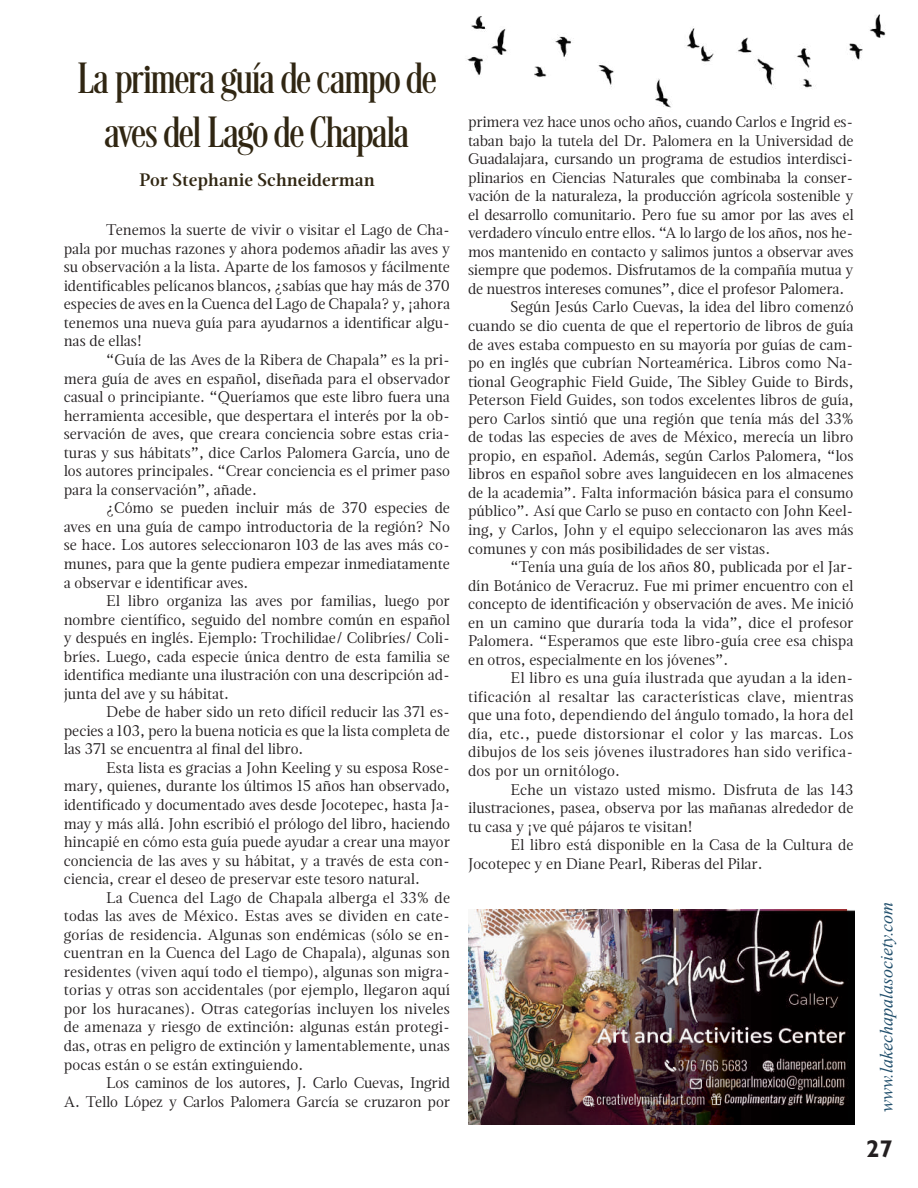
<style>
.page{position:relative;width:918px;height:1188px;background:#fff}
.page>*{position:absolute;margin:0;border:0;box-sizing:border-box;transform-origin:0 0}
.t1{font:45px/54px "Desire Pro";color:#302612;text-align:center}
.t2{font:700 24px "Gill Sans";color:#231f20}
.t3{font:italic 18px "Times New Roman";color:#214f6c}
.t4{font:600 18px "Magneta";color:#302612}
.t5{font:15.45px/18.6px "Magneta";color:#231f20;text-align:justify}
.t6{font:15.45px "Magneta";letter-spacing:.02em;color:#231f20}
</style>
<div class="page">
<img style="left:467px;top:14px;width:419px;height:94px">
<img style="left:468px;top:910px;width:386px;height:214px">
<h1 class="t1" style="left:78px;top:50px;width:360px">La primera guía de campo de aves del Lago de Chapala</h1>
<p class="t4" style="left:139px;top:167px;width:237px">Por Stephanie Schneiderman</p>
<p class="t5" style="left:64px;top:220px;width:388px;text-indent:43px">Tenemos la suerte de vivir o visitar el Lago de Cha&shy;pala por muchas razones y ahora podemos añadir las aves y su observación a la lista. Aparte de los famosos y fácilmente identificables pelícanos blancos, ¿sabías que hay más de 370 especies de aves en la Cuenca del Lago de Chapala? y, ¡ahora tenemos una nueva guía para ayudarnos a identificar algu&shy;nas de ellas!</p>
<p class="t5" style="left:64px;top:350px;width:388px;text-indent:43px">“Guía de las Aves de la Ribera de Chapala” es la pri&shy;mera guía de aves en español, diseñada para el observador casual o principiante. “Queríamos que este libro fuera una herramienta accesible, que despertara el interés por la ob&shy;servación de aves, que creara conciencia sobre estas cria&shy;turas y sus hábitats”, dice Carlos Palomera García, uno de los autores principales. “Crear conciencia es el primer paso para la conservación”, añade.</p>
<p class="t5" style="left:64px;top:498px;width:388px;text-indent:43px">¿Cómo se pueden incluir más de 370 especies de aves en una guía de campo introductoria de la región? No se hace. Los autores seleccionaron 103 de las aves más co&shy;munes, para que la gente pudiera empezar inmediatamente a observar e identificar aves.</p>
<p class="t5" style="left:64px;top:591px;width:388px;text-indent:43px">El libro organiza las aves por familias, luego por nombre científico, seguido del nombre común en español y después en inglés. Ejemplo: Trochilidae/ Colibríes/ Coli&shy;bríes. Luego, cada especie única dentro de esta familia se identifica mediante una ilustración con una descripción ad&shy;junta del ave y su hábitat.</p>
<p class="t5" style="left:64px;top:702px;width:388px;text-indent:43px">Debe de haber sido un reto difícil reducir las 371 es&shy;pecies a 103, pero la buena noticia es que la lista completa de las 371 se encuentra al final del libro.</p>
<p class="t5" style="left:64px;top:758px;width:388px;text-indent:43px">Esta lista es gracias a John Keeling y su esposa Rose&shy;mary, quienes, durante los últimos 15 años han observado, identificado y documentado aves desde Jocotepec, hasta Ja&shy;may y más allá. John escribió el prólogo del libro, haciendo hincapié en cómo esta guía puede ayudar a crear una mayor conciencia de las aves y su hábitat, y a través de esta con&shy;ciencia, crear el deseo de preservar este tesoro natural.</p>
<p class="t5" style="left:64px;top:888px;width:388px;text-indent:43px">La Cuenca del Lago de Chapala alberga el 33% de todas las aves de México. Estas aves se dividen en cate&shy;gorías de residencia. Algunas son endémicas (sólo se en&shy;cuentran en la Cuenca del Lago de Chapala), algunas son residentes (viven aquí todo el tiempo), algunas son migra&shy;torias y otras son accidentales (por ejemplo, llegaron aquí por los huracanes). Otras categorías incluyen los niveles de amenaza y riesgo de extinción: algunas están protegi&shy;das, otras en peligro de extinción y lamentablemente, unas pocas están o se están extinguiendo.</p>
<p class="t5" style="left:64px;top:1073px;width:388px;text-align:right">Los caminos de los autores, J. Carlo Cuevas, Ingrid<br>A. Tello López y Carlos Palomera García se cruzaron por</p>
<p class="t5" style="left:468px;top:112px;width:387px">primera vez hace unos ocho años, cuando Carlos e Ingrid es-</p>
<p class="t5" style="left:468px;top:131px;width:387px">taban bajo la tutela del Dr. Palomera en la Universidad de</p>
<p class="t5" style="left:468px;top:149px;width:387px">Guadalajara, cursando un programa de estudios interdisci-</p>
<p class="t5" style="left:468px;top:168px;width:387px">plinarios en Ciencias Naturales que combinaba la conser-</p>
<p class="t5" style="left:468px;top:186px;width:387px">vación de la naturaleza, la producción agrícola sostenible y</p>
<p class="t5" style="left:468px;top:205px;width:387px">el desarrollo comunitario. Pero fue su amor por las aves el</p>
<p class="t5" style="left:468px;top:223px;width:387px">verdadero vínculo entre ellos. “A lo largo de los años, nos he-</p>
<p class="t5" style="left:468px;top:242px;width:387px">mos mantenido en contacto y salimos juntos a observar aves</p>
<p class="t5" style="left:468px;top:260px;width:387px">siempre que podemos. Disfrutamos de la compañía mutua y</p>
<p class="t5" style="left:468px;top:279px;width:378px">de nuestros intereses comunes”, dice el profesor Palomera.</p>
<p class="t5" style="left:511px;top:298px;width:344px">Según Jesús Carlo Cuevas, la idea del libro comenzó</p>
<p class="t5" style="left:468px;top:316px;width:387px">cuando se dio cuenta de que el repertorio de libros de guía</p>
<p class="t5" style="left:468px;top:335px;width:387px">de aves estaba compuesto en su mayoría por guías de cam-</p>
<p class="t5" style="left:468px;top:353px;width:387px">po en inglés que cubrían Norteamérica. Libros como Na-</p>
<p class="t5" style="left:468px;top:372px;width:387px">tional Geographic Field Guide, The Sibley Guide to Birds,</p>
<p class="t5" style="left:468px;top:390px;width:387px">Peterson Field Guides, son todos excelentes libros de guía,</p>
<p class="t5" style="left:468px;top:409px;width:387px">pero Carlos sintió que una región que tenía más del 33%</p>
<p class="t5" style="left:468px;top:427px;width:387px">de todas las especies de aves de México, merecía un libro</p>
<p class="t5" style="left:468px;top:446px;width:387px">propio, en español. Además, según Carlos Palomera, “los</p>
<p class="t5" style="left:468px;top:464px;width:387px">libros en español sobre aves languidecen en los almacenes</p>
<p class="t5" style="left:468px;top:483px;width:387px">de la academia”. Falta información básica para el consumo</p>
<p class="t5" style="left:468px;top:502px;width:387px">público”. Así que Carlo se puso en contacto con John Keel-</p>
<p class="t5" style="left:468px;top:520px;width:387px">ing, y Carlos, John y el equipo seleccionaron las aves más</p>
<p class="t5" style="left:468px;top:539px;width:304px">comunes y con más posibilidades de ser vistas.</p>
<p class="t5" style="left:511px;top:557px;width:344px">“Tenía una guía de los años 80, publicada por el Jar-</p>
<p class="t5" style="left:468px;top:576px;width:387px">dín Botánico de Veracruz. Fue mi primer encuentro con el</p>
<p class="t5" style="left:468px;top:594px;width:387px">concepto de identificación y observación de aves. Me inició</p>
<p class="t5" style="left:468px;top:613px;width:387px">en un camino que duraría toda la vida”, dice el profesor</p>
<p class="t5" style="left:468px;top:631px;width:387px">Palomera. “Esperamos que este libro-guía cree esa chispa</p>
<p class="t5" style="left:468px;top:650px;width:262px">en otros, especialmente en los jóvenes”.</p>
<p class="t6" style="left:511px;top:667px;width:344px">El libro es una guía ilustrada que ayudan a la iden-</p>
<p class="t6" style="left:468px;top:686px;width:387px">tificación al resaltar las características clave, mientras</p>
<p class="t6" style="left:468px;top:705px;width:387px">que una foto, dependiendo del ángulo tomado, la hora del</p>
<p class="t6" style="left:468px;top:723px;width:387px">día, etc., puede distorsionar el color y las marcas. Los</p>
<p class="t6" style="left:468px;top:742px;width:387px">dibujos de los seis jóvenes ilustradores han sido verifica-</p>
<p class="t6" style="left:468px;top:760px;width:154px">dos por un ornitólogo.</p>
<p class="t5" style="left:511px;top:780px;width:344px">Eche un vistazo usted mismo. Disfruta de las 143</p>
<p class="t5" style="left:468px;top:798px;width:387px">ilustraciones, pasea, observa por las mañanas alrededor de</p>
<p class="t5" style="left:468px;top:817px;width:226px">tu casa y ¡ve qué pájaros te visitan!</p>
<p class="t5" style="left:511px;top:835px;width:344px">El libro está disponible en la Casa de la Cultura de</p>
<p class="t5" style="left:468px;top:854px;width:296px">Jocotepec y en Diane Pearl, Riberas del Pilar.</p>
<p class="t3" style="left:874px;top:1112px;width:212px;rotate:-90deg">www.lakechapalasociety.com</p>
<h2 class="t2" style="left:866px;top:1135px;width:28px">27</h2>
</div>
